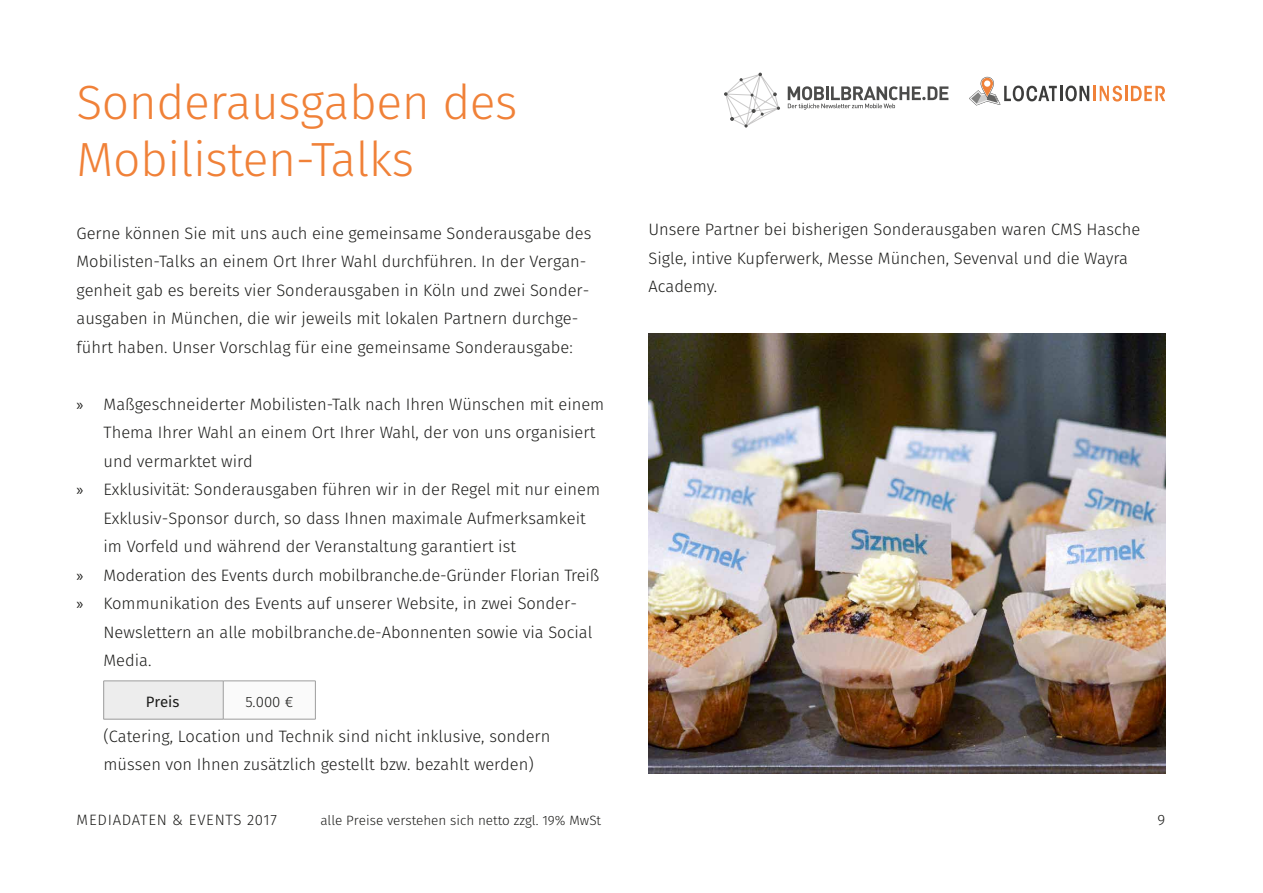
<style>
.page{position:relative;width:1263px;height:893px;background:#fff}
.page>*{position:absolute;margin:0;border:0;box-sizing:border-box;transform-origin:0 0}
.t1{font:300 48px/57.6px "Fira Sans";letter-spacing:-.01em;color:#f08138}
.t2{font:300 16.5px/28.5px "Fira Sans";color:#1d1d1b}
.t3{font:300 15px "Fira Sans";letter-spacing:.05em;color:#1d1d1b}
.t4{font:15px "Fira Sans";color:#1d1d1b}
.t5{font:300 13.5px "Fira Sans";color:#1d1d1b}
.s1{font-family:"Myriad Pro";font-weight:400}
</style>
<div class="page">
<svg style="left:969px;top:77px;width:196px;height:28px"></svg>
<svg style="left:724px;top:72px;width:56px;height:56px"></svg>
<svg style="left:788px;top:86px;width:160px;height:24px"></svg>
<div style="left:104px;top:681px;width:119px;height:38px;background:#ededed"></div>
<div style="left:223px;top:681px;width:92px;height:38px;background:#fafafa"></div>
<hr style="left:104px;top:681px;width:119px;height:1px;background:#9d9d9d">
<hr style="left:103px;top:681px;width:1px;height:38px;background:#9d9d9d">
<hr style="left:223px;top:681px;width:92px;height:1px;background:#9d9d9d">
<hr style="left:223px;top:681px;width:1px;height:38px;background:#9d9d9d">
<hr style="left:315px;top:681px;width:1px;height:38px;background:#9d9d9d">
<hr style="left:104px;top:719px;width:119px;height:1px;background:#9d9d9d">
<hr style="left:223px;top:719px;width:92px;height:1px;background:#9d9d9d">
<img style="left:648px;top:334px;width:517px;height:439px">
<h1 class="t1" style="left:77px;top:73px;width:442px">Sonderausgaben des<br>Mobilisten-Talks</h1>
<p class="t2" style="left:77px;top:219px;width:516px">Gerne können Sie mit uns auch eine gemeinsame Sonderausgabe des Mobilisten-Talks an einem Ort Ihrer Wahl durchführen. In der Vergan&shy;genheit gab es bereits vier Sonderausgaben in Köln und zwei Sonder&shy;ausgaben in München, die wir jeweils mit lokalen Partnern durchge&shy;führt haben. Unser Vorschlag für eine gemeinsame Sonderausgabe:</p>
<p class="t2" style="left:77px;top:390px;width:529px"><span class="s1">»</span> Maßgeschneiderter Mobilisten-Talk nach Ihren Wünschen mit einem</p>
<p class="t2" style="left:104px;top:418px;width:493px">Thema Ihrer Wahl an einem Ort Ihrer Wahl, der von uns organisiert</p>
<p class="t2" style="left:104px;top:447px;width:151px">und vermarktet wird</p>
<p class="t2" style="left:77px;top:475px;width:525px"><span class="s1">»</span> Exklusivität: Sonderausgaben führen wir in der Regel mit nur einem</p>
<p class="t2" style="left:104px;top:504px;width:484px">Exklusiv-Sponsor durch, so dass Ihnen maximale Aufmerksamkeit</p>
<p class="t2" style="left:104px;top:532px;width:414px">im Vorfeld und während der Veranstaltung garantiert ist</p>
<p class="t2" style="left:77px;top:561px;width:524px"><span class="s1">»</span> Moderation des Events durch mobilbranche.de-Gründer Florian Treiß</p>
<p class="t2" style="left:77px;top:589px;width:502px"><span class="s1">»</span> Kommunikation des Events auf unserer Website, in zwei Sonder-</p>
<p class="t2" style="left:104px;top:618px;width:490px">Newslettern an alle mobilbranche.de-Abonnenten sowie via Social</p>
<p class="t2" style="left:104px;top:646px;width:49px">Media.</p>
<p class="t4" style="left:146px;top:690px;width:35px">Preis</p>
<p class="t3" style="left:245px;top:691px;width:49px">5.000 €</p>
<p class="t2" style="left:104px;top:722px;width:448px">(Catering, Location und Technik sind nicht inklusive, sondern müssen von Ihnen zusätzlich gestellt bzw. bezahlt werden)</p>
<p class="t2" style="left:648px;top:215px;width:493px">Unsere Partner bei bisherigen Sonderausgaben waren CMS Hasche<br>Sigle, intive Kupferwerk, Messe München, Sevenval und die Wayra<br>Academy.</p>
<p class="t5" style="left:320px;top:810px;width:282px">alle Preise verstehen sich netto zzgl. 19% MwSt</p>
<p class="t3" style="left:77px;top:809px;width:202px">MEDIADATEN &amp; EVENTS 2017</p>
<p class="t3" style="left:1157px;top:809px;width:9px">9</p>
</div>
